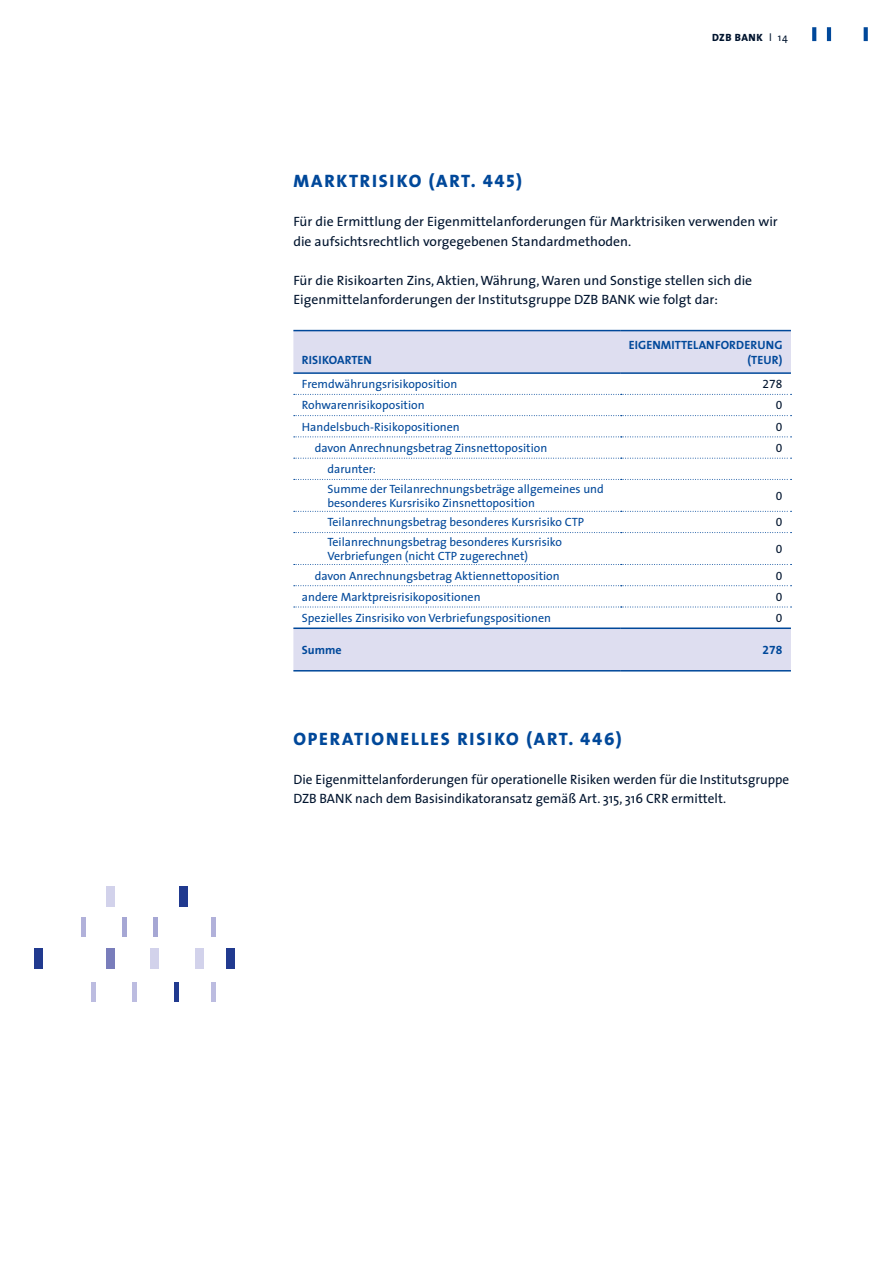
<style>
.page{position:relative;width:893px;height:1263px;background:#fff}
.page>*{position:absolute;margin:0;border:0;box-sizing:border-box;transform-origin:0 0}
.t1{font:18px "The Sans Extra Bold Caps";letter-spacing:.1em;color:#00489a}
.t2{font:13.5px/19.5px "The Sans";color:#00142e}
.t3{font:12px/19.8px "The Sans";color:#00489a}
.t4{font:700 12px/15px "The Sans";letter-spacing:.01em;color:#00489a;text-align:right}
.t5{font:12px "The Sans Expert";color:#00142e}
.t6{font:12px "The Sans Bold Expert";color:#00489a}
.t7{font:800 10.5px "The Sans";letter-spacing:.05em;color:#00142e}
.s1{font-weight:400}
</style>
<div class="page">
<hr style="left:82px;top:917px;width:4px;height:20px;background:#b1b1da">
<hr style="left:211px;top:917px;width:4px;height:20px;background:#b1b1da">
<div style="left:153px;top:917px;width:5px;height:20px;background:#a6a7d4"></div>
<hr style="left:122px;top:917px;width:4px;height:20px;background:#a6a7d4">
<div style="left:151px;top:948px;width:8px;height:21px;background:#d2d2eb"></div>
<div style="left:195px;top:948px;width:9px;height:21px;background:#d2d2eb"></div>
<div style="left:106px;top:948px;width:9px;height:21px;background:#797dbb"></div>
<hr style="left:133px;top:982px;width:4px;height:20px;background:#bcbce0">
<hr style="left:92px;top:982px;width:4px;height:20px;background:#bcbce0">
<hr style="left:211px;top:982px;width:4px;height:20px;background:#bcbce0">
<hr style="left:175px;top:982px;width:4px;height:20px;background:#213a8f">
<div style="left:179px;top:887px;width:8px;height:20px;background:#213a8f"></div>
<div style="left:106px;top:887px;width:9px;height:20px;background:#d2d2eb"></div>
<div style="left:34px;top:948px;width:9px;height:21px;background:#213a8f"></div>
<div style="left:226px;top:948px;width:9px;height:21px;background:#213a8f"></div>
<svg style="left:812px;top:27px;width:4px;height:14px"></svg>
<hr style="left:827px;top:27px;width:4px;height:14px;background:#00489a">
<svg style="left:864px;top:27px;width:4px;height:14px"></svg>
<div style="left:293px;top:331px;width:498px;height:41px;background:#dedef0"></div>
<svg style="left:293px;top:393px;width:498px;height:215px"></svg>
<div style="left:293px;top:629px;width:498px;height:41px;background:#dedef0"></div>
<svg style="left:294px;top:394px;width:497px;height:1px"></svg>
<svg style="left:294px;top:415px;width:497px;height:1px"></svg>
<svg style="left:294px;top:436px;width:497px;height:1px"></svg>
<svg style="left:294px;top:458px;width:497px;height:1px"></svg>
<svg style="left:294px;top:479px;width:497px;height:1px"></svg>
<svg style="left:294px;top:511px;width:497px;height:1px"></svg>
<svg style="left:294px;top:532px;width:497px;height:1px"></svg>
<svg style="left:294px;top:564px;width:497px;height:1px"></svg>
<svg style="left:294px;top:585px;width:497px;height:1px"></svg>
<svg style="left:294px;top:607px;width:497px;height:1px"></svg>
<hr style="left:293px;top:627px;width:328px;height:2px;background:#00489a">
<hr style="left:621px;top:627px;width:170px;height:2px;background:#00489a">
<hr style="left:293px;top:372px;width:328px;height:2px;background:#00489a">
<hr style="left:621px;top:372px;width:170px;height:2px;background:#00489a">
<hr style="left:293px;top:670px;width:328px;height:1px;background:#00489a">
<hr style="left:621px;top:670px;width:170px;height:1px;background:#00489a">
<hr style="left:293px;top:330px;width:328px;height:1px;background:#00489a">
<hr style="left:621px;top:330px;width:170px;height:1px;background:#00489a">
<p class="t7" style="left:712px;top:29px;width:77px">DZB BANK <span class="s1">l 14</span></p>
<h1 class="t1" style="left:293px;top:166px;width:230px">MARKTRISIKO (ART. 445)</h1>
<p class="t2" style="left:293px;top:212px;width:486px">Für die Ermittlung der Eigenmittelanforderungen für Marktrisiken verwenden wir die aufsichtsrechtlich vorgegebenen Standardmethoden.</p>
<p class="t2" style="left:293px;top:270px;width:460px">Für die Risikoarten Zins, Aktien, Währung, Waren und Sonstige stellen sich die<br>Eigenmittelanforderungen der Institutsgruppe DZB BANK wie folgt dar:</p>
<p class="t4" style="left:302px;top:352px;width:71px">RISIKOARTEN</p>
<p class="t4" style="left:629px;top:337px;width:155px">EIGENMITTELANFORDERUNG (TEUR)</p>
<p class="t3" style="left:302px;top:374px;width:157px">Fremdwährungsrisikoposition</p>
<p class="t5" style="left:763px;top:374px;width:21px">278</p>
<p class="t3" style="left:302px;top:395px;width:124px">Rohwarenrisikoposition</p>
<p class="t5" style="left:776px;top:395px;width:8px">0</p>
<p class="t3" style="left:302px;top:416px;width:159px">Handelsbuch-Risikopositionen</p>
<p class="t5" style="left:776px;top:417px;width:8px">0</p>
<p class="t3" style="left:315px;top:438px;width:234px">davon Anrechnungsbetrag Zinsnettoposition</p>
<p class="t5" style="left:776px;top:438px;width:8px">0</p>
<p class="t3" style="left:327px;top:459px;width:278px">darunter:<br>Summe der Teilanrechnungsbeträge allgemeines und</p>
<p class="t3" style="left:327px;top:492px;width:209px">besonderes Kursrisiko Zinsnettoposition</p>
<p class="t5" style="left:776px;top:486px;width:8px">0</p>
<p class="t3" style="left:327px;top:512px;width:258px">Teilanrechnungsbetrag besonderes Kursrisiko CTP</p>
<p class="t5" style="left:776px;top:512px;width:8px">0</p>
<p class="t3" style="left:327px;top:535px;width:236px;line-height:13.5px">Teilanrechnungsbetrag besonderes Kursrisiko<br>Verbriefungen (nicht CTP zugerechnet)</p>
<p class="t5" style="left:776px;top:539px;width:8px">0</p>
<p class="t3" style="left:315px;top:565px;width:247px">davon Anrechnungsbetrag Aktiennettoposition</p>
<p class="t5" style="left:776px;top:565px;width:8px">0</p>
<p class="t3" style="left:302px;top:586px;width:180px">andere Marktpreisrisikopositionen</p>
<p class="t5" style="left:776px;top:587px;width:8px">0</p>
<p class="t3" style="left:302px;top:607px;width:251px">Spezielles Zinsrisiko von Verbriefungspositionen</p>
<p class="t5" style="left:776px;top:608px;width:8px">0</p>
<p class="t4" style="left:302px;top:642px;width:41px">Summe</p>
<p class="t6" style="left:763px;top:640px;width:21px">278</p>
<h1 class="t1" style="left:293px;top:723px;width:330px">OPERATIONELLES RISIKO (ART. 446)</h1>
<p class="t2" style="left:293px;top:769px;width:497px">Die Eigenmittelanforderungen für operationelle Risiken werden für die Institutsgruppe<br>DZB BANK nach dem Basisindikatoransatz gemäß Art. 315, 316 CRR ermittelt.</p>
</div>
